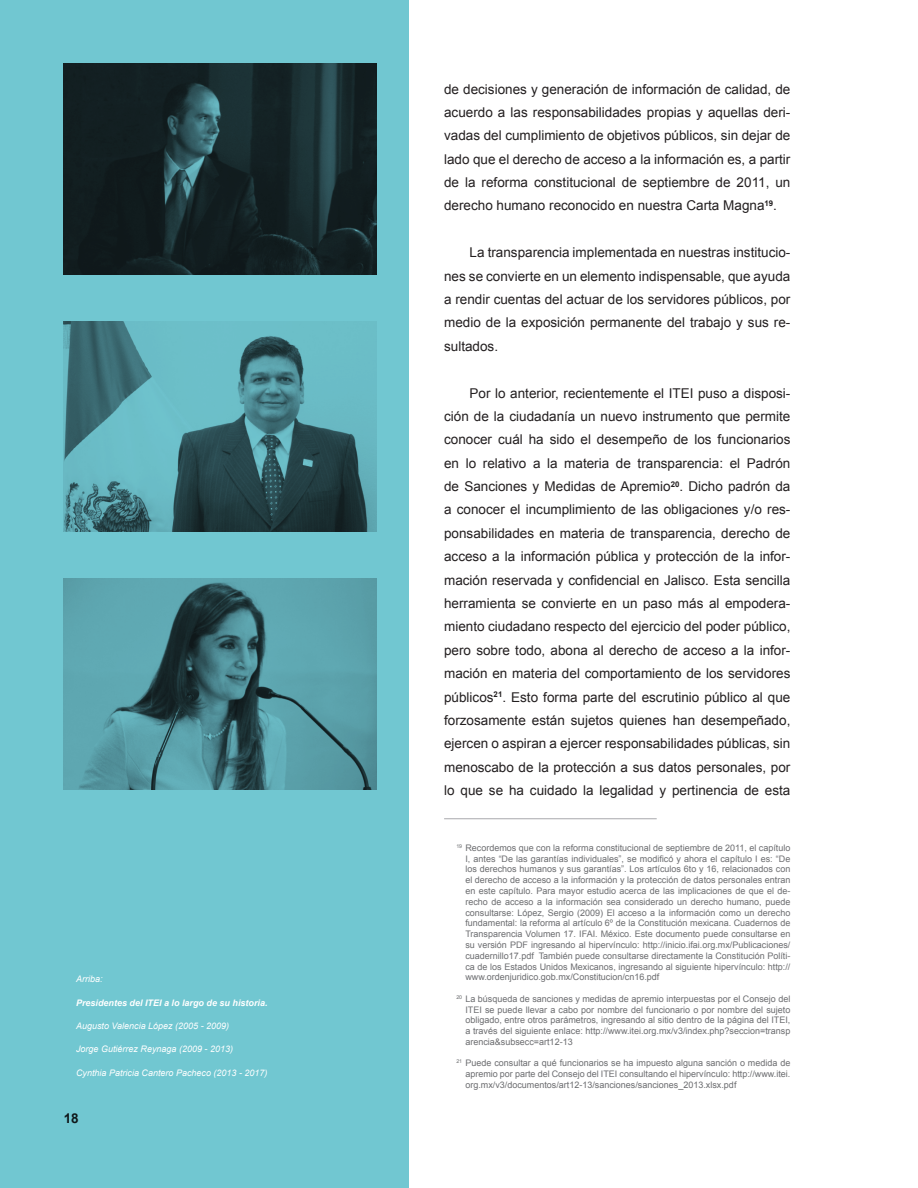
<style>
.page{position:relative;width:918px;height:1188px;background:#fff}
.page>*{position:absolute;margin:0;border:0;box-sizing:border-box;transform-origin:0 0}
.texto_normal_con_san{font:13.5px/23.4px "Arial";color:#231f20;text-align:justify}
.t1{font:700 13.5px "Arial";color:#231f20}
.nota_al_pie{font:9px/10.8px "Arial";color:#6c6d70;text-align:justify}
.NOTA_AL_PIE{font:italic 9px "Arial";color:#fff}
.NOTA_AL_PIE-2{font:italic 700 9px "Arial";color:#fff}
</style>
<div class="page">
<div style="left:0;top:0;width:409px;height:1188px;background:#71c7d1"></div>
<img style="left:64px;top:578px;width:312px;height:211px">
<img style="left:64px;top:321px;width:312px;height:211px">
<img style="left:64px;top:64px;width:312px;height:211px">
<hr style="left:444px;top:818px;width:213px;height:1px;background:#a8a9ad">
<p class="NOTA_AL_PIE" style="left:76px;top:973px;width:28px">Arriba:</p>
<p class="NOTA_AL_PIE-2" style="left:76px;top:997px;width:193px">Presidentes del ITEI a lo largo de su historia.</p>
<p class="NOTA_AL_PIE" style="left:76px;top:1020px;width:155px">Augusto Valencia López (2005 - 2009)</p>
<p class="NOTA_AL_PIE" style="left:76px;top:1043px;width:159px">Jorge Gutiérrez Reynaga (2009 - 2013)</p>
<p class="NOTA_AL_PIE" style="left:76px;top:1067px;width:193px">Cynthia Patricia Cantero Pacheco (2013 - 2017)</p>
<h1 class="t1" style="left:64px;top:1109px;width:17px">18</h1>
<p class="texto_normal_con_san" style="left:444px;top:77px;width:348px">de decisiones y generación de información de calidad, de acuerdo a las responsabilidades propias y aquellas deri&shy;vadas del cumplimiento de objetivos públicos, sin dejar de lado que el derecho de acceso a la información es, a partir de la reforma constitucional de septiembre de 2011, un derecho humano reconocido en nuestra Carta Magna<sup>19</sup>.</p>
<p class="texto_normal_con_san" style="left:444px;top:241px;width:348px;text-indent:26px">La transparencia implementada en nuestras institucio&shy;nes se convierte en un elemento indispensable, que ayuda a rendir cuentas del actuar de los servidores públicos, por medio de la exposición permanente del trabajo y sus re&shy;sultados.</p>
<p class="texto_normal_con_san" style="left:444px;top:381px;width:348px;text-indent:26px">Por lo anterior, recientemente el ITEI puso a disposi&shy;ción de la ciudadanía un nuevo instrumento que permite conocer cuál ha sido el desempeño de los funcionarios en lo relativo a la materia de transparencia: el Padrón de Sanciones y Medidas de Apremio<sup>20</sup>. Dicho padrón da a conocer el incumplimiento de las obligaciones y/o res&shy;ponsabilidades en materia de transparencia, derecho de acceso a la información pública y protección de la infor&shy;mación reservada y confidencial en Jalisco. Esta sencilla herramienta se convierte en un paso más al empodera&shy;miento ciudadano respecto del ejercicio del poder público, pero sobre todo, abona al derecho de acceso a la infor&shy;mación en materia del comportamiento de los servidores públicos<sup>21</sup>. Esto forma parte del escrutinio público al que forzosamente están sujetos quienes han desempeñado, ejercen o aspiran a ejercer responsabilidades públicas, sin menoscabo de la protección a sus datos personales, por lo que se ha cuidado la legalidad y pertinencia de esta</p>
<p class="nota_al_pie" style="left:465px;top:842px;width:327px;text-indent:-9px"><sup>19</sup> Recordemos que con la reforma constitucional de septiembre de 2011, el capítulo I, antes “De las garantías individuales”, se modificó y ahora el capítulo I es: “De los derechos humanos y sus garantías”. Los artículos 6to y 16, relacionados con el derecho de acceso a la información y la protección de datos personales entran en este capítulo. Para mayor estudio acerca de las implicaciones de que el de&shy;recho de acceso a la información sea considerado un derecho humano, puede consultarse: López, Sergio (2009) El acceso a la información como un derecho fundamental: la reforma al artículo 6º de la Constitución mexicana. Cuadernos de Transparencia Volumen 17. IFAI. México. Este documento puede consultarse en su versión PDF ingresando al hipervínculo: http://inicio.ifai.org.mx/Publicaciones/ cuadernillo17.pdf También puede consultarse directamente la Constitución Políti&shy;ca de los Estados Unidos Mexicanos, ingresando al siguiente hipervínculo: http:// www.ordenjuridico.gob.mx/Constitucion/cn16.pdf</p>
<p class="nota_al_pie" style="left:465px;top:993px;width:327px;text-indent:-9px"><sup>20</sup> La búsqueda de sanciones y medidas de apremio interpuestas por el Consejo del ITEI se puede llevar a cabo por nombre del funcionario o por nombre del sujeto obligado, entre otros parámetros, ingresando al sitio dentro de la página del ITEI, a través del siguiente enlace: http://www.itei.org.mx/v3/index.php?seccion=transp arencia&amp;subsecc=art12-13</p>
<p class="nota_al_pie" style="left:465px;top:1058px;width:327px;text-indent:-9px"><sup>21</sup> Puede consultar a qué funcionarios se ha impuesto alguna sanción o medida de apremio por parte del Consejo del ITEI consultando el hipervínculo: http://www.itei. org.mx/v3/documentos/art12-13/sanciones/sanciones_2013.xlsx.pdf</p>
</div>
